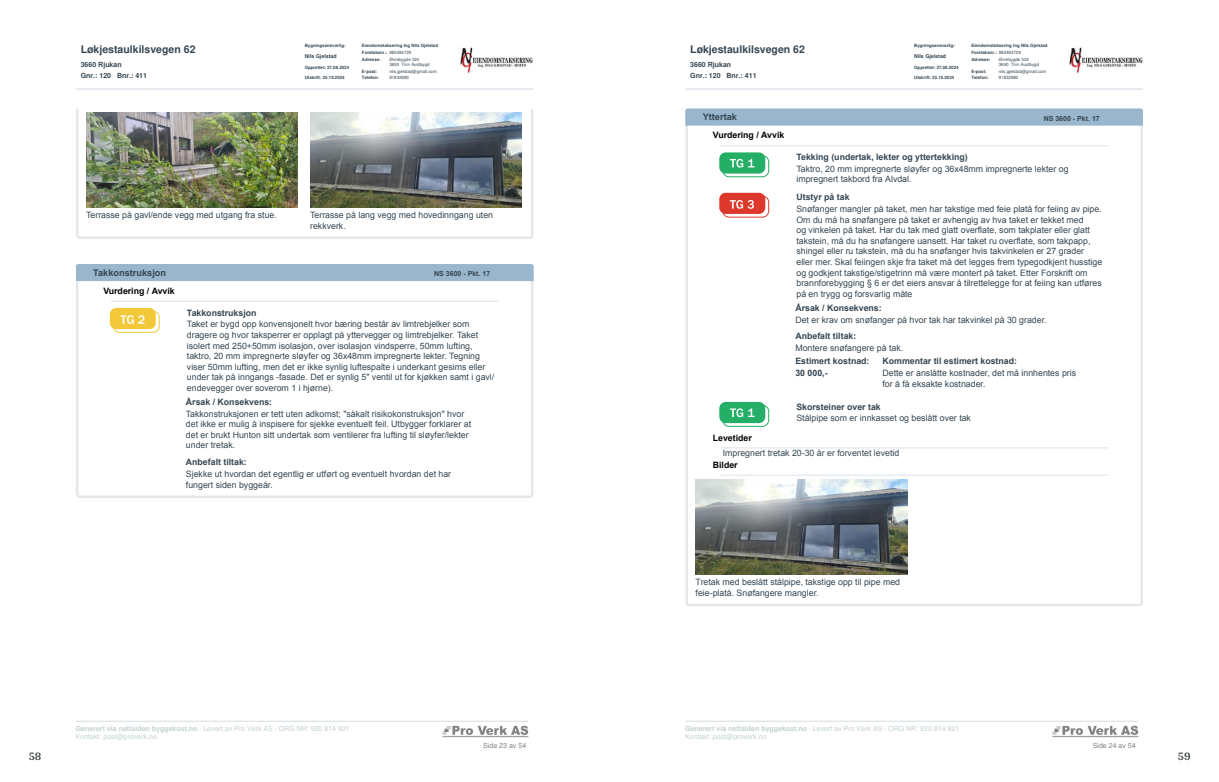
<style>
.page{position:relative;width:1219px;height:782px;background:#fff}
.page>*{position:absolute;margin:0;border:0;box-sizing:border-box;transform-origin:0 0}
.t1{font:700 12px "Arya";color:#414749}
.t2{font:700 10.5px "Helvetica";color:#354652}
.t3{font:700 9.2px "Arial";color:#354652}
.t4{font:8.8px/10.5px "Arial";color:#354652}
.t5{font:700 8.8px/11.8px "Arial";color:#354652}
.t6{font:700 8.8px "Arial";color:#000}
.t7{font:7px/8.4px "Helvetica";color:#c3d1d1}
.t8{font:700 7px/10.9px "Helvetica";color:#354652}
.t9{font:700 7px "Arial";color:#354652}
.t10{font:7px "Helvetica";color:#808080}
.t11{font:700 5.3px "Helvetica";color:#354652}
.t12{font:700 4.4px/6.5px "Helvetica";color:#354652}
.t13{font:4.4px/5.3px "Helvetica";color:#354652}
.s1{font-weight:400}
.s2{font-weight:700}
</style>
<div class="page">
<svg style="left:76px;top:88px;width:458px;height:2px"></svg>
<img style="left:459px;top:47px;width:74px;height:26px">
<svg style="left:76px;top:109px;width:458px;height:130px"></svg>
<img style="left:86px;top:112px;width:212px;height:95px">
<img style="left:310px;top:112px;width:212px;height:95px">
<svg style="left:76px;top:264px;width:458px;height:234px"></svg>
<svg style="left:76px;top:720px;width:452px;height:1px"></svg>
<img style="left:442px;top:725px;width:87px;height:12px">
<svg style="left:685px;top:88px;width:458px;height:2px"></svg>
<img style="left:1068px;top:47px;width:75px;height:26px">
<svg style="left:685px;top:108px;width:458px;height:498px"></svg>
<hr style="left:720px;top:447px;width:388px;height:1px;background:#e1e8ef">
<hr style="left:720px;top:474px;width:388px;height:1px;background:#e1e8ef">
<img style="left:696px;top:479px;width:211px;height:95px">
<svg style="left:686px;top:720px;width:452px;height:1px"></svg>
<img style="left:1052px;top:725px;width:86px;height:12px">
<p class="t2" style="left:81px;top:45px;width:116px">Løkjestaulkilsvegen 62</p>
<p class="t8" style="left:81px;top:60px;width:68px">3660 Rjukan<br>Gnr.: 120 Bnr.: 411</p>
<p class="t12" style="left:305px;top:43px;width:42px">Bygningsansvarlig:</p>
<p class="t11" style="left:305px;top:54px;width:33px">Nils Gjelstad</p>
<p class="t12" style="left:305px;top:65px;width:46px">Opprettet: 27.08.2024</p>
<p class="t12" style="left:305px;top:75px;width:42px">Utskrift: 25.10.2024</p>
<p class="t12" style="left:362px;top:43px;width:78px">Eiendomstaksering Ing Nils Gjelstad<br>Foretaksnr.: <span class="s1">982494729</span></p>
<p class="t12" style="left:362px;top:57px;width:20px">Adresse:</p>
<p class="t13" style="left:389px;top:57px;width:42px">Øvrebygde 324<br>3650 Tinn Austbygd</p>
<p class="t12" style="left:362px;top:68px;width:17px">E-post:</p>
<p class="t13" style="left:389px;top:69px;width:49px">nils.gjelstad@gmail.com</p>
<p class="t12" style="left:362px;top:75px;width:19px">Telefon:</p>
<p class="t13" style="left:389px;top:75px;width:21px">91832880</p>
<p class="t4" style="left:86px;top:209px;width:192px">Terrasse på gavl/ende vegg med utgang fra stue.</p>
<p class="t4" style="left:310px;top:209px;width:184px">Terrasse på lang vegg med hovedinngang uten rekkverk.</p>
<p class="t3" style="left:93px;top:266px;width:75px">Takkonstruksjon</p>
<p class="t9" style="left:434px;top:269px;width:58px">NS 3600 - Pkt. 17</p>
<p class="t6" style="left:103px;top:284px;width:73px">Vurdering / Avvik</p>
<p class="t5" style="left:187px;top:306px;width:71px">Takkonstruksjon</p>
<p class="t4" style="left:187px;top:319px;width:309px">Taket er bygd opp konvensjonelt hvor bæring består av limtrebjelker som dragere og hvor taksperrer er opplagt på yttervegger og limtrebjelker. Taket isolert med 250+50mm isolasjon, over isolasjon vindsperre, 50mm lufting, taktro, 20 mm impregnerte sløyfer og 36x48mm impregnerte lekter. Tegning viser 50mm lufting, men det er ikke synlig luftespalte i underkant gesims eller under tak på inngangs -fasade. Det er synlig 5" ventil ut for kjøkken samt i gavl/ endevegger over soverom 1 i hjørne).</p>
<p class="t5" style="left:186px;top:396px;width:88px">Årsak / Konsekvens:</p>
<p class="t4" style="left:186px;top:408px;width:287px">Takkonstruksjonen er tett uten adkomst; "såkalt risikokonstruksjon" hvor det ikke er mulig å inspisere for sjekke eventuelt feil. Utbygger forklarer at det er brukt Hunton sitt undertak som ventilerer fra lufting til sløyfer/lekter under tretak.</p>
<p class="t5" style="left:186px;top:456px;width:62px">Anbefalt tiltak:</p>
<p class="t4" style="left:186px;top:468px;width:267px">Sjekke ut hvordan det egentlig er utført og eventuelt hvordan det har fungert siden byggeår.</p>
<h1 class="t1" style="left:28px;top:749px;width:15px">58</h1>
<p class="t7" style="left:76px;top:724px;width:276px"><span class="s2">Generert via nettsiden byggekost.no ·</span> Levert av Pro Verk AS <span class="s2">·</span> ORG NR: 920 814 921<br>Kontakt: post@proverk.no</p>
<p class="t10" style="left:483px;top:742px;width:44px">Side 23 av 54</p>
<p class="t2" style="left:690px;top:45px;width:116px">Løkjestaulkilsvegen 62</p>
<p class="t8" style="left:690px;top:60px;width:68px">3660 Rjukan<br>Gnr.: 120 Bnr.: 411</p>
<p class="t12" style="left:914px;top:43px;width:42px">Bygningsansvarlig:</p>
<p class="t11" style="left:914px;top:54px;width:33px">Nils Gjelstad</p>
<p class="t12" style="left:914px;top:65px;width:46px">Opprettet: 27.08.2024</p>
<p class="t12" style="left:914px;top:75px;width:42px">Utskrift: 25.10.2024</p>
<p class="t12" style="left:971px;top:43px;width:78px">Eiendomstaksering Ing Nils Gjelstad<br>Foretaksnr.: <span class="s1">982494729</span></p>
<p class="t12" style="left:971px;top:57px;width:20px">Adresse:</p>
<p class="t13" style="left:999px;top:57px;width:42px">Øvrebygde 324<br>3650 Tinn Austbygd</p>
<p class="t12" style="left:971px;top:68px;width:17px">E-post:</p>
<p class="t13" style="left:999px;top:69px;width:49px">nils.gjelstad@gmail.com</p>
<p class="t12" style="left:971px;top:75px;width:19px">Telefon:</p>
<p class="t13" style="left:999px;top:75px;width:21px">91832880</p>
<p class="t3" style="left:703px;top:110px;width:36px">Yttertak</p>
<p class="t9" style="left:1044px;top:113px;width:58px">NS 3600 - Pkt. 17</p>
<p class="t6" style="left:713px;top:129px;width:73px">Vurdering / Avvik</p>
<p class="t5" style="left:796px;top:151px;width:173px">Tekking (undertak, lekter og yttertekking)</p>
<p class="t4" style="left:796px;top:163px;width:274px">Taktro, 20 mm impregnerte sløyfer og 36x48mm impregnerte lekter og impregnert takbord fra Alvdal.</p>
<p class="t5" style="left:796px;top:191px;width:55px">Utstyr på tak</p>
<p class="t4" style="left:796px;top:204px;width:307px">Snøfanger mangler på taket, men har takstige med feie platå for feiing av pipe.<br>Om du må ha snøfangere på taket er avhengig av hva taket er tekket med<br>og vinkelen på taket. Har du tak med glatt overflate, som takplater eller glatt takstein, må du ha snøfangere uansett. Har taket ru overflate, som takpapp, shingel eller ru takstein, må du ha snøfanger hvis takvinkelen er 27 grader eller mer. Skal feiingen skje fra taket må det legges frem typegodkjent husstige og godkjent takstige/stigetrinn må være montert på taket. Etter Forskrift om brannforebygging § 6 er det eiers ansvar å tilrettelegge for at feiing kan utføres på en trygg og forsvarlig måte</p>
<p class="t5" style="left:795px;top:302px;width:88px">Årsak / Konsekvens:</p>
<p class="t4" style="left:795px;top:314px;width:253px">Det er krav om snøfanger på hvor tak har takvinkel på 30 grader.</p>
<p class="t5" style="left:795px;top:330px;width:62px">Anbefalt tiltak:</p>
<p class="t4" style="left:795px;top:343px;width:109px">Montere snøfangere på tak.</p>
<p class="t5" style="left:795px;top:355px;width:76px">Estimert kostnad:<br>30 000,-</p>
<p class="t5" style="left:882px;top:355px;width:136px">Kommentar til estimert kostnad:</p>
<p class="t4" style="left:882px;top:367px;width:195px">Dette er anslåtte kostnader, det må innhentes pris for å få eksakte kostnader.</p>
<p class="t5" style="left:796px;top:400px;width:86px">Skorsteiner over tak</p>
<p class="t4" style="left:796px;top:413px;width:176px">Stålpipe som er innkasset og beslått over tak</p>
<p class="t6" style="left:713px;top:431px;width:41px">Levetider</p>
<p class="t4" style="left:723px;top:447px;width:178px">Impregnert tretak 20-30 år er forventet levetid</p>
<p class="t6" style="left:713px;top:458px;width:26px">Bilder</p>
<p class="t4" style="left:696px;top:576px;width:206px">Tretak med beslått stålpipe, takstige opp til pipe med feie-platå. Snøfangere mangler.</p>
<p class="t7" style="left:685px;top:724px;width:276px"><span class="s2">Generert via nettsiden byggekost.no ·</span> Levert av Pro Verk AS <span class="s2">·</span> ORG NR: 920 814 921<br>Kontakt: post@proverk.no</p>
<p class="t10" style="left:1093px;top:742px;width:44px">Side 24 av 54</p>
<h1 class="t1" style="left:1177px;top:749px;width:15px">59</h1>
</div>
